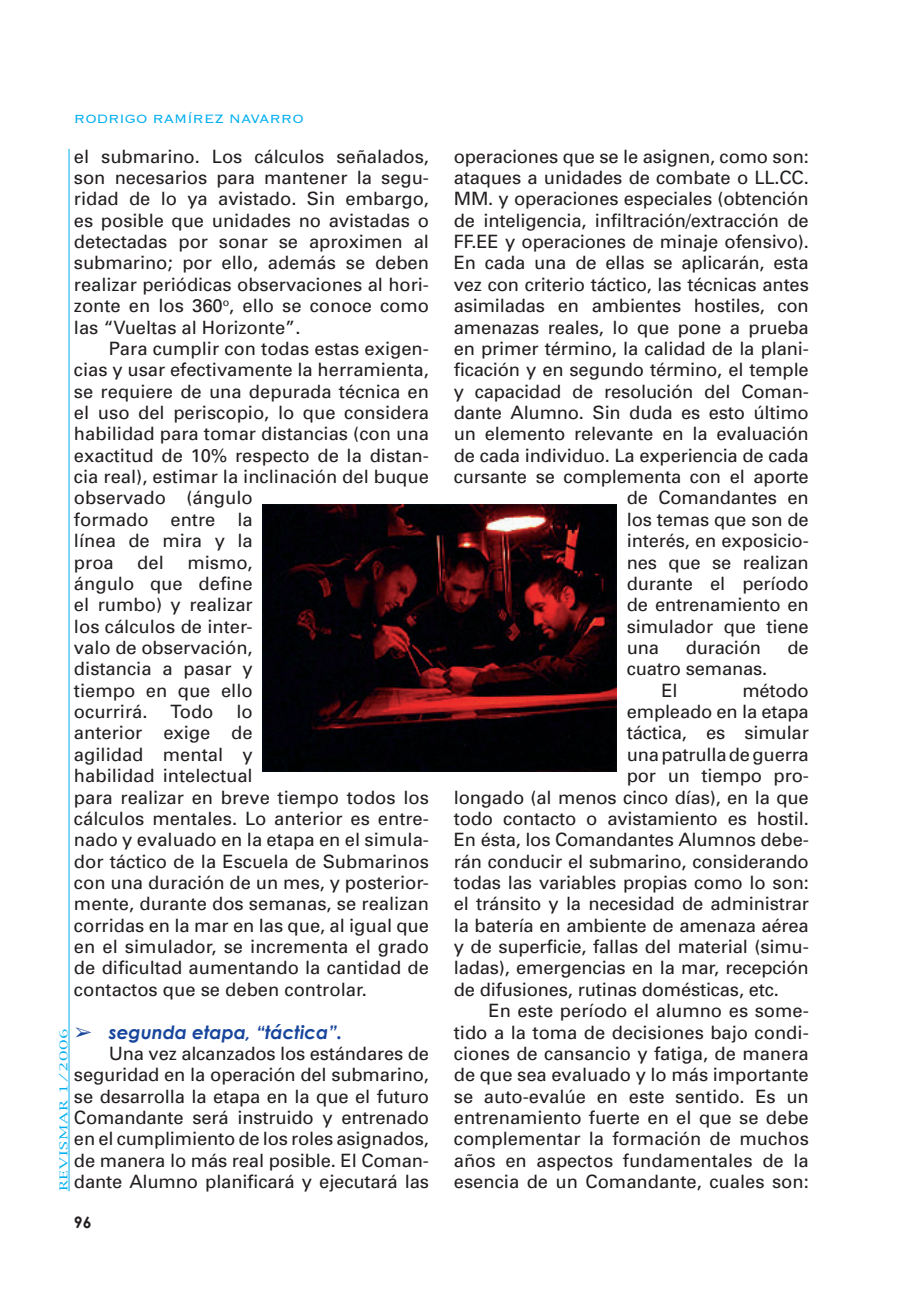
<style>
.page{position:relative;width:916px;height:1306px;background:#fff}
.page>*{position:absolute;margin:0;border:0;box-sizing:border-box;transform-origin:0 0}
.t1{font:18.38px/21.3px "Univers";letter-spacing:-.01em;color:#231f20}
.t2{font:italic 700 18.38px "Century Gothic";color:#18469d}
.t3{font:300 15.75px "Copperplate";color:#00aeef}
.t4{font:700 15.75px "Century Gothic";color:#231f20}
.t5{font:10.5px "New York";letter-spacing:.05em;color:#00aeef;scale:1.5 1}
.s1{font-family:"MS Mincho";font-weight:400;font-style:normal}
</style>
<div class="page">
<hr style="left:69px;top:149px;width:1px;height:1042px;background:#00aeef">
<img style="left:262px;top:504px;width:354px;height:267px">
<p class="t3" style="left:74px;top:108px;width:231px">RODRIGO RAMÍREZ NAVARRO</p>
<p class="t1" style="left:74px;top:146px;width:356px;text-align:justify">el submarino. Los cálculos señalados, son necesarios para mantener la segu&shy;ridad de lo ya avistado. Sin embargo, es posible que unidades no avistadas o detectadas por sonar se aproximen al submarino; por ello, además se deben realizar periódicas observaciones al hori&shy;zonte en los 360<sup>o</sup>, ello se conoce como las “Vueltas al Horizonte”.</p>
<p class="t1" style="left:74px;top:338px;width:356px;text-indent:35px">Para cumplir con todas estas exigen&shy;cias y usar efectivamente la herramienta, se requiere de una depurada técnica en el uso del periscopio, lo que considera habilidad para tomar distancias (con una exactitud de 10% respecto de la distan&shy;cia real), estimar la inclinación del buque observado (ángulo<br>formado entre la<br>línea de mira y la<br>proa</p>
<p class="t1" style="left:74px;top:551px;width:356px;text-indent:113px">mismo,<br>ángulo que define<br>el rumbo) y realizar<br>los cálculos de inter-<br>valo de observación,<br>distancia a pasar y<br>tiempo en que ello<br>ocurrirá. Todo lo<br>anterior exige de<br>agilidad mental y<br>habilidad intelectual<br>para realizar en breve tiempo todos los cálculos mentales. Lo anterior es entre&shy;nado y evaluado en la etapa en el simula&shy;dor táctico de la Escuela de Submarinos con una duración de un mes, y posterior&shy;mente, durante dos semanas, se realizan corridas en la mar en las que, al igual que en el simulador, se incrementa el grado de dificultad aumentando la cantidad de contactos que se deben controlar.</p>
<p class="t2" style="left:74px;top:1019px;width:270px"><span class="s1">➢</span> segunda etapa, “táctica”.</p>
<p class="t1" style="left:74px;top:1042px;width:356px;text-align:justify;text-indent:35px">Una vez alcanzados los estándares de seguridad en la operación del submarino, se desarrolla la etapa en la que el futuro Comandante será instruido y entrenado en el cumplimiento de los roles asignados, de manera lo más real posible. El Coman&shy;dante Alumno planificará y ejecutará las</p>
<p class="t1" style="left:137px;top:551px;width:28px">del</p>
<p class="t5" style="left:57px;top:1191px;width:110px;rotate:-90deg">REVISMAR 1/2006</p>
<p class="t4" style="left:74px;top:1212px;width:19px">96</p>
<p class="t1" style="left:453px;top:146px;width:356px">operaciones que se le asignen, como son:</p>
<p class="t1" style="left:453px;top:167px;width:356px">ataques a unidades de combate o LL.CC.</p>
<p class="t1" style="left:453px;top:188px;width:356px">MM. y operaciones especiales (obtención</p>
<p class="t1" style="left:453px;top:210px;width:356px">de inteligencia, infiltración/extracción de</p>
<p class="t1" style="left:453px;top:231px;width:356px">FF.EE y operaciones de minaje ofensivo).</p>
<p class="t1" style="left:453px;top:252px;width:356px">En cada una de ellas se aplicarán, esta</p>
<p class="t1" style="left:453px;top:274px;width:356px">vez con criterio táctico, las técnicas antes</p>
<p class="t1" style="left:453px;top:295px;width:356px">asimiladas en ambientes hostiles, con</p>
<p class="t1" style="left:453px;top:316px;width:356px">amenazas reales, lo que pone a prueba</p>
<p class="t1" style="left:453px;top:338px;width:356px">en primer término, la calidad de la plani-</p>
<p class="t1" style="left:453px;top:359px;width:356px">ficación y en segundo término, el temple</p>
<p class="t1" style="left:453px;top:380px;width:356px">y capacidad de resolución del Coman-</p>
<p class="t1" style="left:453px;top:402px;width:356px">dante Alumno. Sin duda es esto último</p>
<p class="t1" style="left:453px;top:423px;width:356px">un elemento relevante en la evaluación</p>
<p class="t1" style="left:453px;top:445px;width:356px">de cada individuo. La experiencia de cada</p>
<p class="t1" style="left:453px;top:466px;width:356px">cursante se complementa con el aporte</p>
<p class="t1" style="left:626px;top:487px;width:183px">de Comandantes en</p>
<p class="t1" style="left:626px;top:509px;width:183px">los temas que son de</p>
<p class="t1" style="left:626px;top:530px;width:183px">interés, en exposicio-</p>
<p class="t1" style="left:626px;top:551px;width:183px">nes que se realizan</p>
<p class="t1" style="left:626px;top:573px;width:183px">durante el período</p>
<p class="t1" style="left:626px;top:594px;width:183px">de entrenamiento en</p>
<p class="t1" style="left:626px;top:615px;width:183px">simulador que tiene</p>
<p class="t1" style="left:626px;top:637px;width:34px">una</p>
<p class="t1" style="left:685px;top:637px;width:77px">duración</p>
<p class="t1" style="left:787px;top:637px;width:23px">de</p>
<p class="t1" style="left:661px;top:658px;width:107px;text-indent:-35px">cuatro semanas.<br>El</p>
<p class="t1" style="left:742px;top:679px;width:68px">método</p>
<p class="t1" style="left:626px;top:701px;width:183px">empleado en la etapa</p>
<p class="t1" style="left:626px;top:722px;width:183px">táctica, es simular</p>
<p class="t1" style="left:626px;top:743px;width:183px">una patrulla de guerra</p>
<p class="t1" style="left:626px;top:765px;width:183px">por un tiempo pro-</p>
<p class="t1" style="left:453px;top:786px;width:356px">longado (al menos cinco días), en la que</p>
<p class="t1" style="left:453px;top:807px;width:356px">todo contacto o avistamiento es hostil.</p>
<p class="t1" style="left:453px;top:829px;width:356px">En ésta, los Comandantes Alumnos debe-</p>
<p class="t1" style="left:453px;top:850px;width:356px">rán conducir el submarino, considerando</p>
<p class="t1" style="left:453px;top:872px;width:356px">todas las variables propias como lo son:</p>
<p class="t1" style="left:453px;top:893px;width:356px">el tránsito y la necesidad de administrar</p>
<p class="t1" style="left:453px;top:914px;width:356px">la batería en ambiente de amenaza aérea</p>
<p class="t1" style="left:453px;top:936px;width:356px">y de superficie, fallas del material (simu-</p>
<p class="t1" style="left:453px;top:957px;width:356px">ladas), emergencias en la mar, recepción</p>
<p class="t1" style="left:453px;top:978px;width:326px">de difusiones, rutinas domésticas, etc.</p>
<p class="t1" style="left:488px;top:1000px;width:321px">En este período el alumno es some-</p>
<p class="t1" style="left:453px;top:1021px;width:356px">tido a la toma de decisiones bajo condi-</p>
<p class="t1" style="left:453px;top:1042px;width:356px">ciones de cansancio y fatiga, de manera</p>
<p class="t1" style="left:453px;top:1064px;width:356px">de que sea evaluado y lo más importante</p>
<p class="t1" style="left:453px;top:1085px;width:356px">se auto-evalúe en este sentido. Es un</p>
<p class="t1" style="left:453px;top:1106px;width:356px">entrenamiento fuerte en el que se debe</p>
<p class="t1" style="left:453px;top:1128px;width:356px">complementar la formación de muchos</p>
<p class="t1" style="left:453px;top:1149px;width:356px">años en aspectos fundamentales de la</p>
<p class="t1" style="left:453px;top:1170px;width:356px">esencia de un Comandante, cuales son:</p>
</div>
